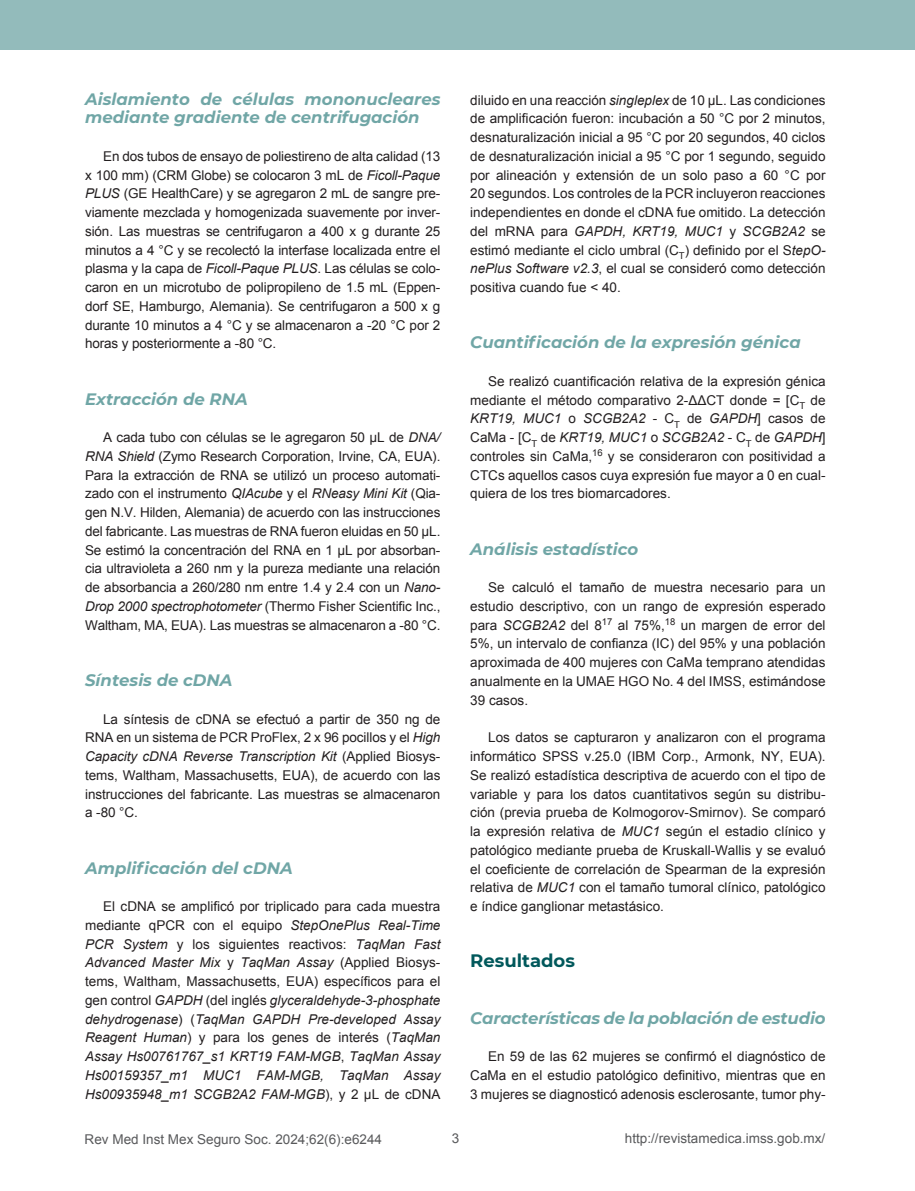
<style>
.page{position:relative;width:915px;height:1191px;background:#fff}
.page>*{position:absolute;margin:0;border:0;box-sizing:border-box;transform-origin:0 0}
.t1{font:700 18px "Montserrat";color:#01585b}
.t2{font:italic 700 16.5px/18.8px "Montserrat";color:#70a6a6}
.t3{font:13.5px/18.8px "Arial";color:#231f20;text-align:justify}
.t4{font:italic 13.5px/18.8px "Arial";color:#231f20;text-align:justify}
.t5{font:13.5px "Arial";color:#58595b}
.s1{font-style:italic}
.s2{font-style:normal}
</style>
<div class="page">
<div style="left:0;top:0;width:914px;height:50px;background:#93bbbb"></div>
<p class="t2" style="left:85px;top:88px;width:357px">Aislamiento de células mononucleares mediante gradiente de centrifugación</p>
<p class="t3" style="left:85px;top:147px;width:357px;text-indent:18px">En dos tubos de ensayo de poliestireno de alta calidad (13 x 100 mm) (CRM Globe) se colocaron 3 mL de <span class="s1">Ficoll-Paque PLUS</span> (GE HealthCare) y se agregaron 2 mL de sangre pre&shy;viamente mezclada y homogenizada suavemente por inver&shy;sión. Las muestras se centrifugaron a 400 x g durante 25 minutos a 4 °C y se recolectó la interfase localizada entre el plasma y la capa de <span class="s1">Ficoll-Paque PLUS</span>. Las células se colo&shy;caron en un microtubo de polipropileno de 1.5 mL (Eppen&shy;dorf SE, Hamburgo, Alemania). Se centrifugaron a 500 x g durante 10 minutos a 4 °C y se almacenaron a -20 °C por 2 horas y posteriormente a -80 °C.</p>
<p class="t2" style="left:85px;top:388px;width:164px">Extracción de RNA</p>
<p class="t3" style="left:85px;top:428px;width:357px;text-indent:18px">A cada tubo con células se le agregaron 50 µL de <span class="s1">DNA/ RNA Shield</span> (Zymo Research Corporation, Irvine, CA, EUA).<br>Para la extracción de RNA se utilizó un proceso automati&shy;zado con el instrumento <span class="s1">QIAcube</span> y el <span class="s1">RNeasy Mini Kit</span> (Qia&shy;gen N.V. Hilden, Alemania) de acuerdo con las instrucciones del fabricante. Las muestras de RNA fueron eluidas en 50 µL.<br>Se estimó la concentración del RNA en 1 µL por absorban&shy;cia ultravioleta a 260 nm y la pureza mediante una relación de absorbancia a 260/280 nm entre 1.4 y 2.4 con un <span class="s1">Nano-Drop 2000 spectrophotometer</span> (Thermo Fisher Scientific Inc., Waltham, MA, EUA). Las muestras se almacenaron a -80 °C.</p>
<p class="t2" style="left:85px;top:670px;width:149px">Síntesis de cDNA</p>
<p class="t3" style="left:85px;top:709px;width:357px;text-indent:18px">La síntesis de cDNA se efectuó a partir de 350 ng de RNA en un sistema de PCR ProFlex, 2 x 96 pocillos y el <span class="s1">High Capacity cDNA Reverse Transcription Kit</span> (Applied Biosys&shy;tems, Waltham, Massachusetts, EUA), de acuerdo con las instrucciones del fabricante. Las muestras se almacenaron a -80 °C.</p>
<p class="t2" style="left:85px;top:857px;width:209px">Amplificación del cDNA</p>
<p class="t4" style="left:85px;top:897px;width:357px;text-indent:18px"><span class="s2">El cDNA se amplificó por triplicado para cada muestra mediante qPCR con el equipo</span> StepOnePlus Real-Time PCR System <span class="s2">y los siguientes reactivos:</span> TaqMan Fast Advanced Master Mix <span class="s2">y</span> TaqMan Assay <span class="s2">(Applied Biosys&shy;tems, Waltham, Massachusetts, EUA) específicos para el gen control</span> GAPDH <span class="s2">(del inglés</span> glyceraldehyde-3-phosphate dehydrogenase<span class="s2">) (</span>TaqMan GAPDH Pre-developed Assay Reagent Human<span class="s2">) y para los genes de interés (</span>TaqMan Assay Hs00761767_s1 KRT19 FAM-MGB<span class="s2">,</span> TaqMan Assay Hs00159357_m1 MUC1 FAM-MGB, TaqMan Assay Hs00935948_m1 SCGB2A2 FAM-MGB<span class="s2">), y 2 µL de cDNA</span></p>
<p class="t3" style="left:470px;top:91px;width:357px">diluido en una reacción <span class="s1">singleplex</span> de 10 µL. Las condiciones de amplificación fueron: incubación a 50 °C por 2 minutos, desnaturalización inicial a 95 °C por 20 segundos, 40 ciclos de desnaturalización inicial a 95 °C por 1 segundo, seguido por alineación y extensión de un solo paso a 60 °C por 20 segundos. Los controles de la PCR incluyeron reacciones independientes en donde el cDNA fue omitido. La detección del mRNA para <span class="s1">GAPDH, KRT19, MUC1</span> y <span class="s1">SCGB2A2</span> se estimó mediante el ciclo umbral (C<sub>T</sub>) definido por el S<span class="s1">tepO&shy;nePlus Software v2.3</span>, el cual se consideró como detección positiva cuando fue &lt; 40.</p>
<p class="t2" style="left:470px;top:332px;width:332px">Cuantificación de la expresión génica</p>
<p class="t3" style="left:470px;top:372px;width:357px;text-indent:18px">Se realizó cuantificación relativa de la expresión génica mediante el método comparativo 2-ΔΔCT donde = [C<sub>T</sub> de <span class="s1">KRT19, MUC1</span> o <span class="s1">SCGB2A2</span> - C<sub>T</sub> de <span class="s1">GAPDH</span>] casos de CaMa - [C<sub>T</sub> de <span class="s1">KRT19, MUC1</span> o <span class="s1">SCGB2A2</span> - C<sub>T</sub> de <span class="s1">GAPDH</span>] controles sin CaMa,<sup>16</sup> y se consideraron con positividad a CTCs aquellos casos cuya expresión fue mayor a 0 en cual&shy;quiera de los tres biomarcadores.</p>
<p class="t2" style="left:470px;top:538px;width:169px">Análisis estadístico</p>
<p class="t3" style="left:470px;top:578px;width:357px;text-indent:18px">Se calculó el tamaño de muestra necesario para un estudio descriptivo, con un rango de expresión esperado para <span class="s1">SCGB2A2</span> del 8<sup>17</sup> al 75%,<sup>18</sup> un margen de error del 5%, un intervalo de confianza (IC) del 95% y una población aproximada de 400 mujeres con CaMa temprano atendidas anualmente en la UMAE HGO No. 4 del IMSS, estimándose 39 casos.</p>
<p class="t3" style="left:470px;top:728px;width:357px;text-indent:18px">Los datos se capturaron y analizaron con el programa informático SPSS v.25.0 (IBM Corp., Armonk, NY, EUA).<br>Se realizó estadística descriptiva de acuerdo con el tipo de variable y para los datos cuantitativos según su distribu&shy;ción (previa prueba de Kolmogorov-Smirnov). Se comparó la expresión relativa de <span class="s1">MUC1</span> según el estadio clínico y patológico mediante prueba de Kruskall-Wallis y se evaluó el coeficiente de correlación de Spearman de la expresión relativa de <span class="s1">MUC1</span> con el tamaño tumoral clínico, patológico e índice ganglionar metastásico.</p>
<h1 class="t1" style="left:470px;top:948px;width:106px">Resultados</h1>
<p class="t2" style="left:470px;top:1007px;width:357px">Características de la población de estudio</p>
<p class="t3" style="left:470px;top:1047px;width:357px;text-indent:18px">En 59 de las 62 mujeres se confirmó el diagnóstico de CaMa en el estudio patológico definitivo, mientras que en 3 mujeres se diagnosticó adenosis esclerosante, tumor phy-</p>
<p class="t5" style="left:85px;top:1130px;width:299px">Rev Med Inst Mex Seguro Soc. 2024;62(6):e6244</p>
<p class="t5" style="left:451px;top:1129px;width:9px">3</p>
<p class="t5" style="left:624px;top:1129px;width:202px">http://revistamedica.imss.gob.mx/</p>
</div>
